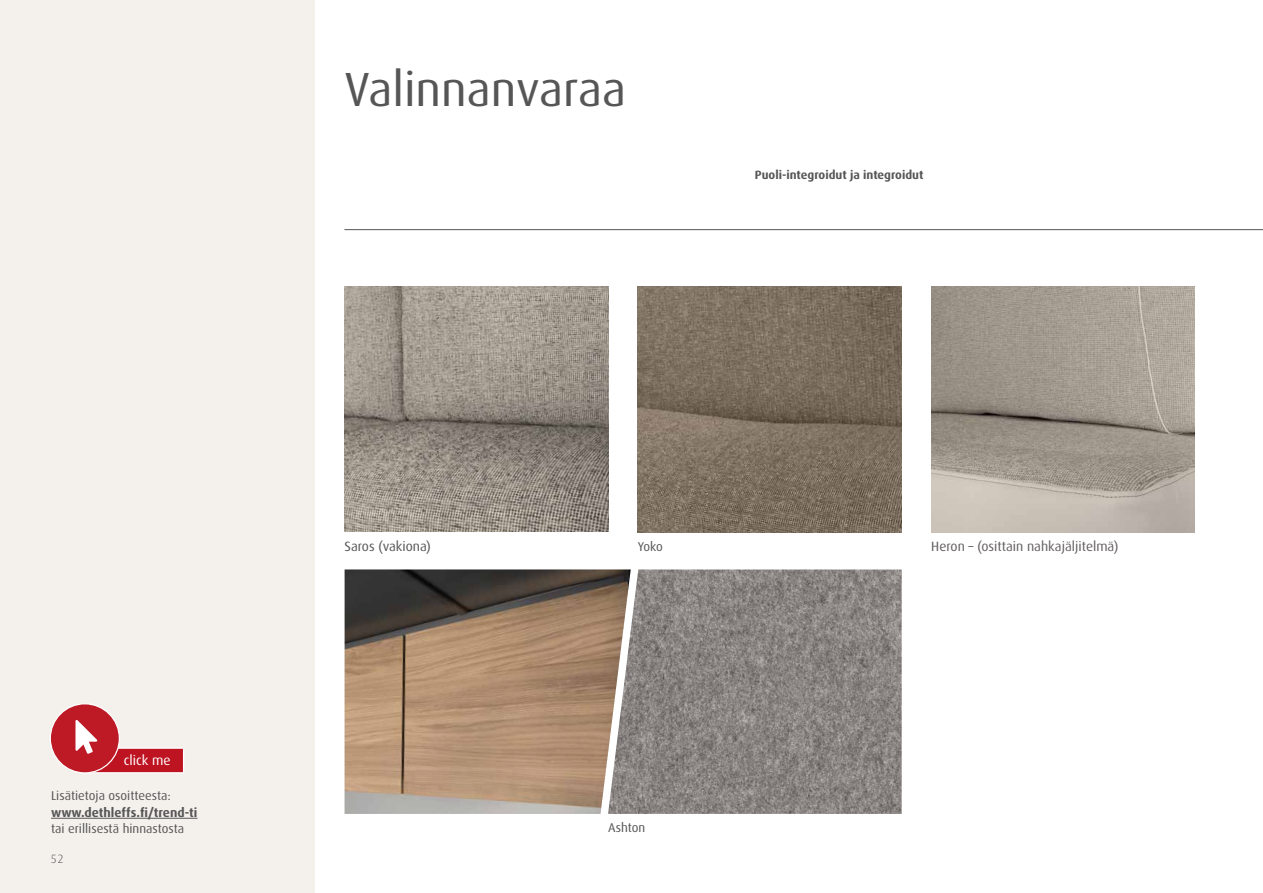
<style>
.page{position:relative;width:1263px;height:893px;background:#fff}
.page>*{position:absolute;margin:0;border:0;box-sizing:border-box;transform-origin:0 0}
.t1{font:48px "Dax Pro";color:#565656}
.t2{font:13.65px "Dax OT";color:#fff}
.t3{font:13.5px "Dax Pro";color:#625e5f}
.t4{font:13.5px "Dax Pro";color:#565656}
.t5{font:12.75px "Dax Pro";color:#565656}
.t6{font:700 12.75px "Dax Pro";color:#565656}
.t7{font:12.75px "Dax OT";color:#565656}
.t8{font:700 12px "Dax Pro";color:#565656}
.t9{font:300 12px "Dax OT";color:#565656}
</style>
<div class="page">
<hr style="left:344px;top:229px;width:919px;height:1px;background:#565656">
<img style="left:344px;top:287px;width:264px;height:244px">
<img style="left:931px;top:287px;width:264px;height:245px">
<img style="left:638px;top:287px;width:263px;height:245px">
<div style="left:0;top:0;width:315px;height:893px;background:#f4f1ed"></div>
<hr style="left:51px;top:818px;width:146px;height:1px;background:#565656">
<img style="left:345px;top:569px;width:263px;height:245px">
<img style="left:608px;top:569px;width:294px;height:245px">
<div style="left:50px;top:704px;width:69px;height:69px;background:#bd1a26;border-radius:50%"></div>
<svg style="left:75px;top:720px;width:109px;height:53px"></svg>
<p class="t2" style="left:124px;top:752px;width:48px">click me</p>
<p class="t5" style="left:51px;top:788px;width:121px">Lisätietoja osoitteesta:</p>
<p class="t6" style="left:51px;top:804px;width:148px">www.dethleffs.fi/trend-ti</p>
<p class="t5" style="left:51px;top:821px;width:135px">tai erillisestä hinnastosta</p>
<p class="t9" style="left:51px;top:851px;width:14px">52</p>
<h1 class="t1" style="left:344px;top:58px;width:283px">Valinnanvaraa</h1>
<p class="t8" style="left:755px;top:167px;width:170px">Puoli-integroidut ja integroidut</p>
<p class="t4" style="left:344px;top:538px;width:88px">Saros (vakiona)</p>
<p class="t5" style="left:638px;top:538px;width:27px">Yoko</p>
<p class="t3" style="left:931px;top:538px;width:189px">Heron – (osittain nahkajäljitelmä)</p>
<p class="t7" style="left:608px;top:820px;width:39px">Ashton</p>
</div>
